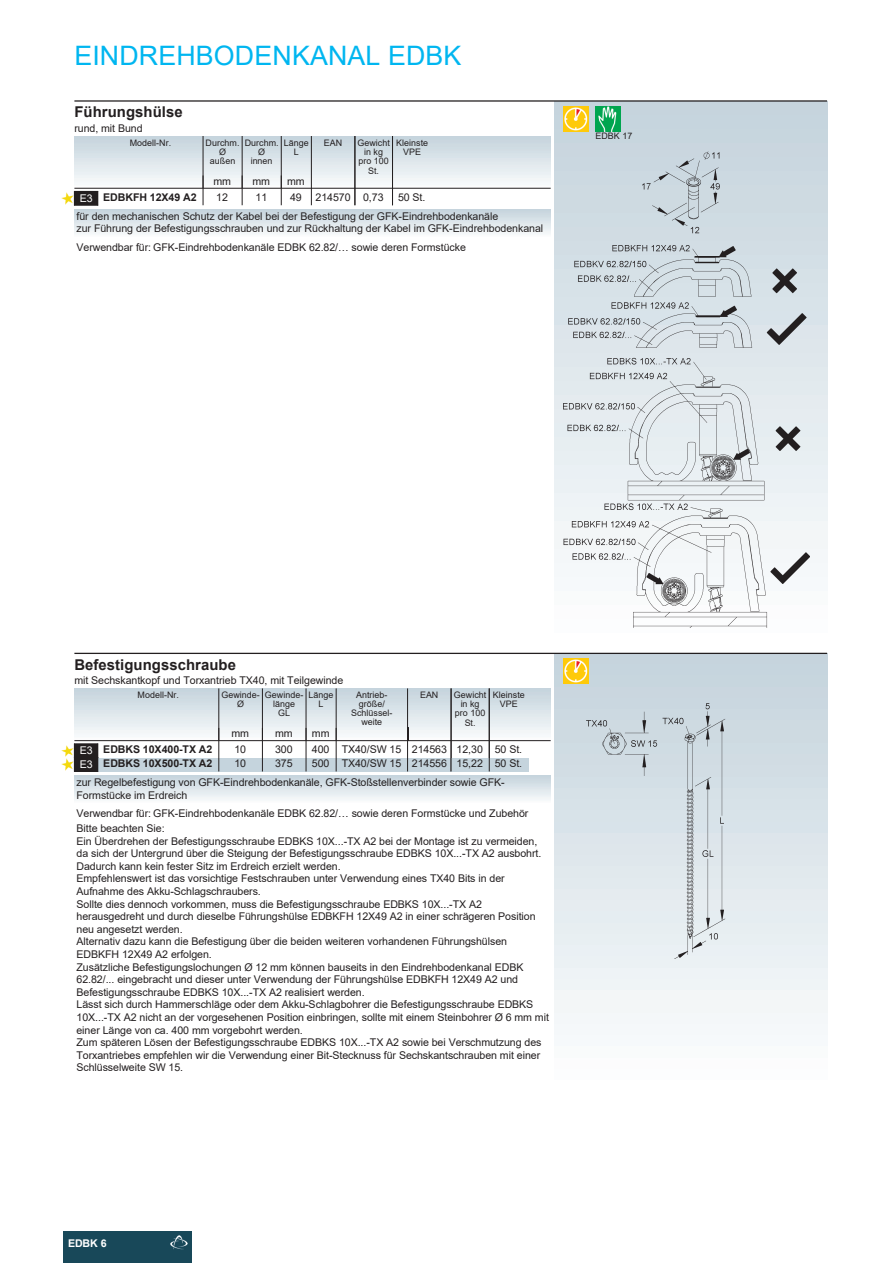
<style>
.page{position:relative;width:893px;height:1263px;background:#fff}
.page>*{position:absolute;margin:0;border:0;box-sizing:border-box;transform-origin:0 0}
.t1{font:26.85px "Arial";letter-spacing:.005em;color:#00b6f0}
.t2{font:700 14.85px "Arial";letter-spacing:.005em;color:#231f20}
.t3{font:10.65px/12.6px "Arial";letter-spacing:-.005em;color:#231f20}
.t4{font:700 10.65px "Arial";letter-spacing:-.01em;color:#231f20}
.t5{font:700 10.65px "Arial";color:#fff}
.t6{font:10.65px/13.8px "Arial";color:#fff}
.t7{font:9px/9px "Arial";letter-spacing:.005em;color:#231f20;text-align:center}
.s1{font-weight:400;font-size:9px}
.s2{font-weight:400;color:#fff}
</style>
<div class="page">
<div style="left:64px;top:1231px;width:127px;height:32px;background:#184859"></div>
<img style="left:74px;top:136px;width:477px;height:52px">
<hr style="left:74px;top:188px;width:477px;height:1px;background:#231f20">
<svg style="left:62px;top:191px;width:36px;height:15px"></svg>
<hr style="left:203px;top:136px;width:1px;height:52px;background:#231f20">
<hr style="left:242px;top:136px;width:1px;height:52px;background:#231f20">
<hr style="left:281px;top:136px;width:1px;height:52px;background:#231f20">
<svg style="left:203px;top:175px;width:1px;height:30px"></svg>
<svg style="left:242px;top:175px;width:1px;height:30px"></svg>
<svg style="left:281px;top:175px;width:1px;height:30px"></svg>
<hr style="left:311px;top:136px;width:1px;height:69px;background:#231f20">
<hr style="left:355px;top:136px;width:1px;height:69px;background:#231f20">
<hr style="left:392px;top:136px;width:1px;height:69px;background:#231f20">
<div style="left:563px;top:151px;width:256px;height:85px;background:#cedae1"></div>
<img style="left:563px;top:245px;width:247px;height:383px">
<img style="left:563px;top:106px;width:26px;height:26px">
<img style="left:595px;top:106px;width:26px;height:26px">
<hr style="left:74px;top:100px;width:753px;height:2px;background:#231f20">
<img style="left:74px;top:688px;width:477px;height:52px">
<hr style="left:74px;top:740px;width:477px;height:1px;background:#231f20">
<div style="left:98px;top:758px;width:310px;height:13px;background:#c5d4dd"></div>
<hr style="left:218px;top:741px;width:1px;height:30px;background:#231f20">
<hr style="left:262px;top:741px;width:1px;height:30px;background:#231f20">
<hr style="left:306px;top:741px;width:1px;height:30px;background:#231f20">
<hr style="left:336px;top:741px;width:1px;height:30px;background:#231f20">
<svg style="left:62px;top:743px;width:36px;height:29px"></svg>
<hr style="left:218px;top:688px;width:1px;height:53px;background:#231f20">
<hr style="left:262px;top:688px;width:1px;height:53px;background:#231f20">
<hr style="left:306px;top:688px;width:1px;height:53px;background:#231f20">
<hr style="left:336px;top:688px;width:1px;height:53px;background:#231f20">
<svg style="left:218px;top:728px;width:1px;height:12px"></svg>
<svg style="left:306px;top:728px;width:1px;height:12px"></svg>
<svg style="left:336px;top:728px;width:1px;height:12px"></svg>
<div style="left:489px;top:758px;width:40px;height:13px;background:#c5d4dd"></div>
<div style="left:408px;top:758px;width:43px;height:13px;background:#c5d4dd"></div>
<hr style="left:407px;top:688px;width:1px;height:83px;background:#231f20">
<div style="left:451px;top:758px;width:38px;height:13px;background:#c5d4dd"></div>
<hr style="left:451px;top:688px;width:1px;height:83px;background:#231f20">
<hr style="left:489px;top:688px;width:1px;height:83px;background:#231f20">
<img style="left:563px;top:703px;width:256px;height:255px">
<img style="left:563px;top:658px;width:26px;height:26px">
<hr style="left:74px;top:653px;width:753px;height:1px;background:#231f20">
<p class="t1" style="left:74px;top:37px;width:389px">EINDREHBODENKANAL EDBK</p>
<p class="t2" style="left:74px;top:102px;width:110px">Führungshülse</p>
<p class="t3" style="left:74px;top:122px;width:70px">rund, mit Bund</p>
<p class="t7" style="left:130px;top:138px;width:43px">Modell-Nr.</p>
<p class="t7" style="left:206px;top:138px;width:35px">Durchm.<br>Ø außen</p>
<p class="t7" style="left:245px;top:138px;width:35px">Durchm.<br>Ø<br>innen</p>
<p class="t7" style="left:284px;top:138px;width:26px">Länge<br>L</p>
<p class="t3" style="left:213px;top:175px;width:19px">mm</p>
<p class="t3" style="left:253px;top:175px;width:19px">mm</p>
<p class="t3" style="left:287px;top:175px;width:19px">mm</p>
<p class="t7" style="left:357px;top:138px;width:34px">Gewicht in kg pro 100<br>St.</p>
<p class="t3" style="left:363px;top:191px;width:22px">0,73</p>
<p class="t7" style="left:324px;top:138px;width:20px">EAN</p>
<p class="t7" style="left:396px;top:138px;width:33px">Kleinste<br>VPE</p>
<p class="t3" style="left:398px;top:191px;width:29px">50 St.</p>
<p class="t4" style="left:65px;top:190px;width:133px"><span class="s1">N</span> <span class="s2">E3</span> EDBKFH 12X49 A2</p>
<p class="t3" style="left:216px;top:191px;width:13px">12</p>
<p class="t3" style="left:255px;top:191px;width:13px">11</p>
<p class="t3" style="left:290px;top:191px;width:13px">49</p>
<p class="t3" style="left:316px;top:191px;width:37px">214570</p>
<p class="t3" style="left:77px;top:210px;width:468px">für den mechanischen Schutz der Kabel bei der Befestigung der GFK-Eindrehbodenkanäle<br>zur Führung der Befestigungsschrauben und zur Rückhaltung der Kabel im GFK-Eindrehbodenkanal</p>
<p class="t3" style="left:77px;top:241px;width:391px">Verwendbar für: GFK-Eindrehbodenkanäle EDBK 62.82/… sowie deren Formstücke</p>
<p class="t7" style="left:595px;top:131px;width:38px">EDBK 17</p>
<p class="t2" style="left:74px;top:654px;width:163px">Befestigungsschraube</p>
<p class="t3" style="left:74px;top:674px;width:270px">mit Sechskantkopf und Torxantrieb TX40, mit Teilgewinde</p>
<p class="t6" style="left:80px;top:743px;width:14px">E3<br>E3</p>
<p class="t7" style="left:138px;top:691px;width:43px">Modell-Nr.</p>
<p class="t7" style="left:221px;top:691px;width:40px">Gewinde-<br>Ø</p>
<p class="t7" style="left:265px;top:691px;width:40px">Gewinde&shy;länge<br>GL</p>
<p class="t7" style="left:309px;top:691px;width:26px">Länge<br>L</p>
<p class="t7" style="left:351px;top:691px;width:43px">Antrieb&shy;größe/<br>Schlüssel&shy;weite</p>
<p class="t3" style="left:231px;top:727px;width:19px">mm</p>
<p class="t3" style="left:275px;top:727px;width:19px">mm</p>
<p class="t3" style="left:312px;top:727px;width:19px">mm</p>
<p class="t4" style="left:103px;top:742px;width:111px">EDBKS 10X400-TX A2</p>
<p class="t3" style="left:234px;top:743px;width:13px">10</p>
<p class="t3" style="left:275px;top:743px;width:19px">300</p>
<p class="t3" style="left:312px;top:743px;width:91px">400 TX40/SW 15</p>
<p class="t4" style="left:103px;top:756px;width:111px">EDBKS 10X500-TX A2</p>
<p class="t3" style="left:234px;top:757px;width:13px">10</p>
<p class="t3" style="left:275px;top:757px;width:19px">375</p>
<p class="t3" style="left:312px;top:757px;width:91px">500 TX40/SW 15</p>
<p class="t7" style="left:454px;top:690px;width:34px">Gewicht in kg pro 100<br>St.</p>
<p class="t3" style="left:457px;top:743px;width:28px;line-height:13.8px">12,30<br>15,22</p>
<p class="t7" style="left:493px;top:691px;width:33px">Kleinste<br>VPE</p>
<p class="t3" style="left:495px;top:743px;width:29px;line-height:13.8px">50 St.<br>50 St.</p>
<p class="t7" style="left:420px;top:691px;width:20px">EAN</p>
<p class="t3" style="left:412px;top:743px;width:37px;line-height:13.8px">214563<br>214556</p>
<p class="t3" style="left:77px;top:776px;width:430px">zur Regelbefestigung von GFK-Eindrehbodenkanäle, GFK-Stoßstellenverbinder sowie GFK-<br>Formstücke im Erdreich</p>
<p class="t3" style="left:77px;top:807px;width:453px">Verwendbar für: GFK-Eindrehbodenkanäle EDBK 62.82/… sowie deren Formstücke und Zubehör</p>
<p class="t3" style="left:76px;top:822px;width:474px">Bitte beachten Sie:<br>Ein Überdrehen der Befestigungsschraube EDBKS 10X...-TX A2 bei der Montage ist zu vermeiden, da sich der Untergrund über die Steigung der Befestigungsschraube EDBKS 10X...-TX A2 ausbohrt.<br>Dadurch kann kein fester Sitz im Erdreich erzielt werden.<br>Empfehlenswert ist das vorsichtige Festschrauben unter Verwendung eines TX40 Bits in der Aufnahme des Akku-Schlagschraubers.<br>Sollte dies dennoch vorkommen, muss die Befestigungsschraube EDBKS 10X...-TX A2 herausgedreht und durch dieselbe Führungshülse EDBKFH 12X49 A2 in einer schrägeren Position neu angesetzt werden.<br>Alternativ dazu kann die Befestigung über die beiden weiteren vorhandenen Führungshülsen EDBKFH 12X49 A2 erfolgen.<br>Zusätzliche Befestigungslochungen Ø 12 mm können bauseits in den Eindrehbodenkanal EDBK 62.82/... eingebracht und dieser unter Verwendung der Führungshülse EDBKFH 12X49 A2 und Befestigungsschraube EDBKS 10X...-TX A2 realisiert werden.<br>Lässt sich durch Hammerschläge oder dem Akku-Schlagbohrer die Befestigungsschraube EDBKS 10X...-TX A2 nicht an der vorgesehenen Position einbringen, sollte mit einem Steinbohrer Ø 6 mm mit einer Länge von ca. 400 mm vorgebohrt werden.<br>Zum späteren Lösen der Befestigungsschraube EDBKS 10X...-TX A2 sowie bei Verschmutzung des Torxantriebes empfehlen wir die Verwendung einer Bit-Stecknuss für Sechskantschrauben mit einer Schlüsselweite SW 15.</p>
<p class="t5" style="left:68px;top:1235px;width:40px">EDBK 6</p>
</div>
